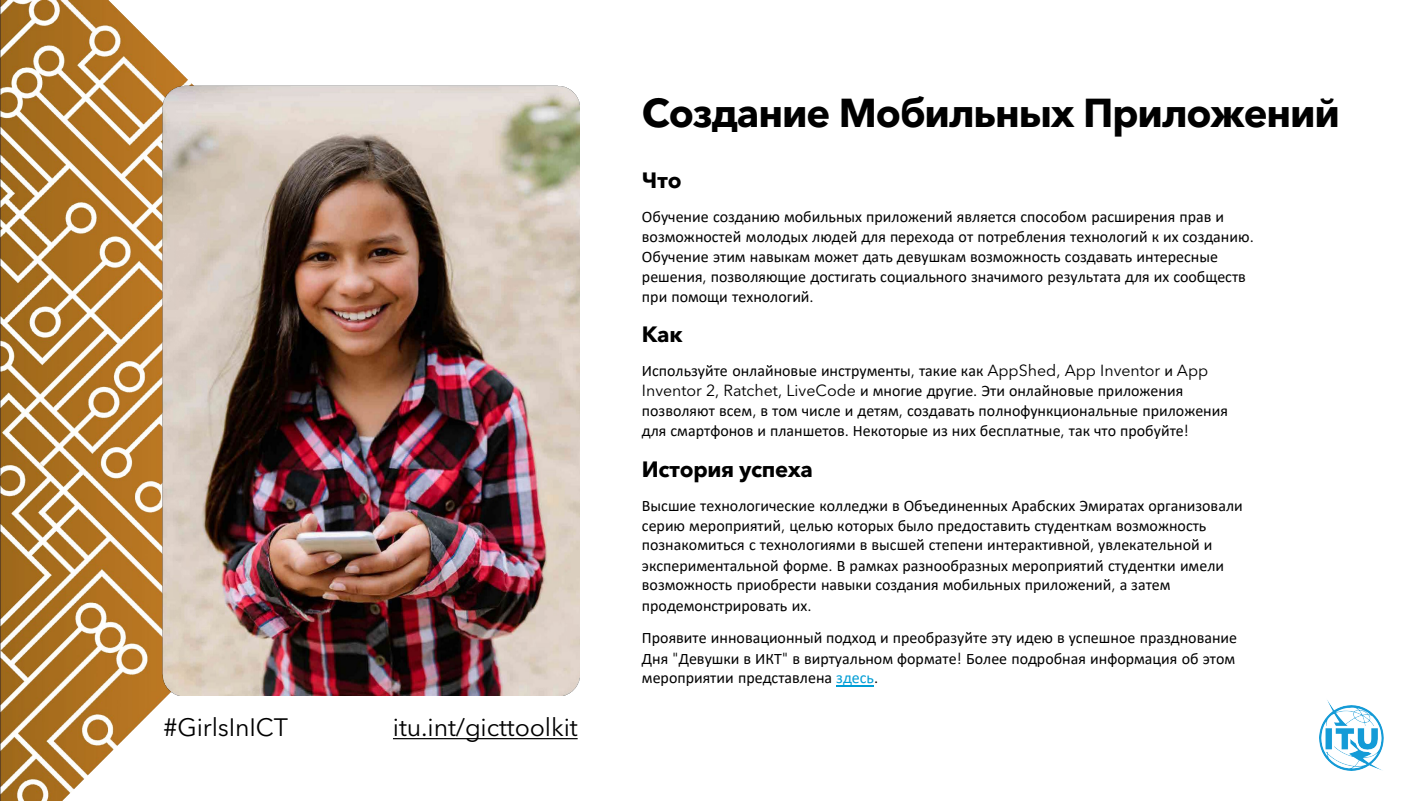
<style>
.page{position:relative;width:1420px;height:801px;background:#fff}
.page>*{position:absolute;margin:0;border:0;box-sizing:border-box;transform-origin:0 0}
.t1{font:700 40px "Avenir Nxt 2 W1 G";letter-spacing:-.03em;color:#000}
.t2{font:25px "Avenir Next LT Pro";letter-spacing:-.005em;color:#000}
.t3{font:700 22px "Avenir Nxt 2 W1 G";letter-spacing:-.015em;color:#000}
.t4{font:16px/20px "Calibri";color:#000}
.s1{font-family:"Avenir Next LT Pro"}
.s2{color:#009dd5}
</style>
<div class="page">
<img style="left:0;top:0;width:485px;height:800px">
<img style="left:1319px;top:700px;width:65px;height:69px">
<hr style="left:836px;top:684px;width:38px;height:2px;background:#009dd5">
<img style="left:163px;top:86px;width:417px;height:608px">
<svg style="left:393px;top:737px;width:92px;height:1px"></svg>
<p class="t2" style="left:164px;top:712px;width:126px">#GirlsInICT</p>
<p class="t2" style="left:393px;top:712px;width:186px">itu.int/gicttoolkit</p>
<h2 class="t1" style="left:642px;top:81px;width:700px">Создание Мобильных Приложений</h2>
<p class="t3" style="left:642px;top:162px;width:41px">Что</p>
<p class="t4" style="left:642px;top:206px;width:613px">Обучение созданию мобильных приложений является способом расширения прав и возможностей молодых людей для перехода от потребления технологий к их созданию<span class="s1">.<br></span>Обучение этим навыкам может дать девушкам возможность создавать интересные решения<span class="s1">,</span> позволяющие достигать социального значимого результата для их сообществ при помощи технологий<span class="s1">.</span></p>
<p class="t3" style="left:642px;top:316px;width:42px">Как</p>
<p class="t4" style="left:642px;top:360px;width:588px">Используйте онлайновые инструменты<span class="s1">,</span> такие как <span class="s1">AppShed, App Inventor</span> и <span class="s1">App Inventor 2, Ratchet, LiveCode</span> и многие другие<span class="s1">.</span> Эти онлайновые приложения позволяют всем<span class="s1">,</span> в том числе и детям<span class="s1">,</span> создавать полнофункциональные приложения для смартфонов и планшетов<span class="s1">.</span> Некоторые из них бесплатные<span class="s1">,</span> так что пробуйте<span class="s1">!</span></p>
<p class="t3" style="left:642px;top:451px;width:173px">История успеха</p>
<p class="t4" style="left:642px;top:494px;width:602px">Высшие технологические колледжи в Объединенных Арабских Эмиратах организовали серию мероприятий<span class="s1">,</span> целью которых было предоставить студенткам возможность познакомиться с технологиями в высшей степени интерактивной<span class="s1">,</span> увлекательной и экспериментальной форме<span class="s1">.</span> В рамках разнообразных мероприятий студентки имели возможность приобрести навыки создания мобильных приложений<span class="s1">,</span> а затем продемонстрировать их<span class="s1">.</span></p>
<p class="t4" style="left:642px;top:627px;width:597px">Проявите инновационный подход и преобразуйте эту идею в успешное празднование<br>Дня <span class="s1">"</span>Девушки в ИКТ<span class="s1">"</span> в виртуальном формате<span class="s1">!</span> Более подробная информация об этом мероприятии представлена <span class="s2">здесь</span><span class="s1">.</span></p>
</div>
